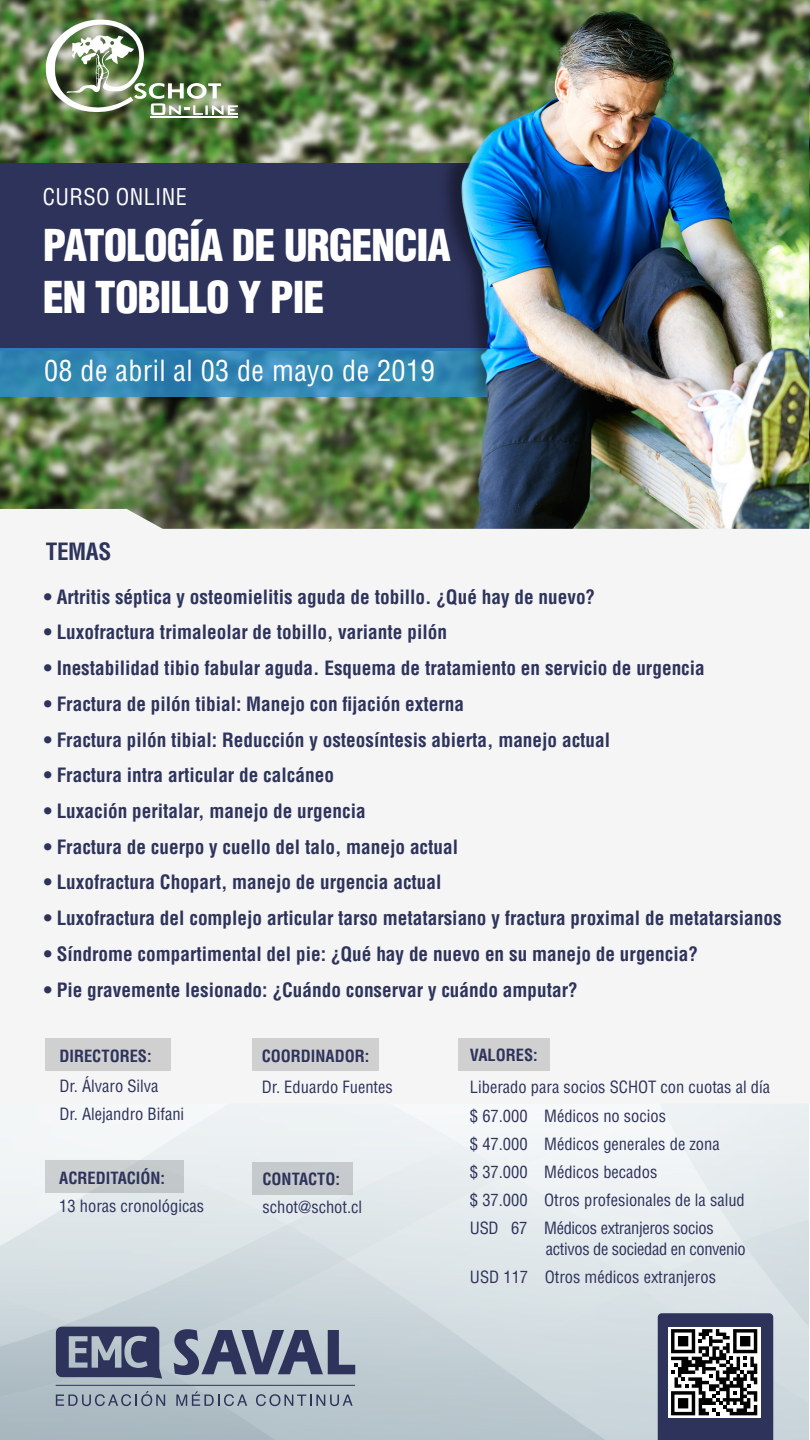
<style>
.page{position:relative;width:810px;height:1440px;background:#fff}
.page>*{position:absolute;margin:0;border:0;box-sizing:border-box;transform-origin:0 0}
.t1{font:900 condensed 42.83px/52.1px "Helvetica LT Std";letter-spacing:-.025em;color:#fff}
.t2{font:condensed 28.5px "Helvetica LT Std";letter-spacing:.015em;color:#fff}
.t3{font:700 condensed 23.25px "Helvetica LT Std";letter-spacing:-.02em;color:#2e335c}
.t4{font:condensed 22.5px "Helvetica LT Std";letter-spacing:.015em;color:#fff}
.t5{font:700 condensed 19.27px "Helvetica LT Std";color:#2e335c}
.t6{font:condensed 16.5px/28.2px "Helvetica LT Std";color:#2e335c}
.t7{font:700 condensed 16.42px "Helvetica LT Std";color:#2e335c}
</style>
<div class="page">
<svg style="left:0;top:1139px;width:223px;height:130px"></svg>
<svg style="left:0;top:1269px;width:223px;height:171px"></svg>
<svg style="left:223px;top:1104px;width:213px;height:336px"></svg>
<svg style="left:371px;top:1104px;width:65px;height:225px"></svg>
<svg style="left:436px;top:1104px;width:372px;height:336px"></svg>
<img style="left:0;top:0;width:810px;height:509px">
<div style="left:0;top:163px;width:651px;height:187px;background:#2e335c"></div>
<svg style="left:0;top:349px;width:810px;height:48px;fill:#3288b3"></svg>
<img style="left:46px;top:20px;width:192px;height:95px">
<hr style="left:151px;top:116px;width:87px;height:2px;background:#fff">
<img style="left:422px;top:120px;width:20px;height:302px">
<img style="left:442px;top:0;width:366px;height:509px">
<svg style="left:56px;top:1327px;width:106px;height:52px"></svg>
<svg style="left:174px;top:1329px;width:181px;height:46px"></svg>
<svg style="left:56px;top:1391px;width:109px;height:15px"></svg>
<svg style="left:176px;top:1391px;width:71px;height:15px"></svg>
<svg style="left:256px;top:1394px;width:97px;height:12px"></svg>
<div style="left:0;top:509px;width:810px;height:595px;background:#f5f5f5"></div>
<div style="left:45px;top:1038px;width:125px;height:33px;background:#d0d0d0"></div>
<div style="left:252px;top:1038px;width:126px;height:33px;background:#d0d0d0"></div>
<div style="left:458px;top:1038px;width:91px;height:33px;background:#d0d0d0"></div>
<div style="left:45px;top:1160px;width:138px;height:33px;background:#c7cbcd"></div>
<div style="left:252px;top:1162px;width:100px;height:33px;background:#c5cacc"></div>
<svg style="left:658px;top:1313px;width:115px;height:127px"></svg>
<p class="t4" style="left:43px;top:183px;width:145px">CURSO ONLINE</p>
<h1 class="t1" style="left:43px;top:219px;width:410px">PATOLOGÍA DE URGENCIA<br>EN TOBILLO Y PIE</h1>
<h2 class="t2" style="left:44px;top:353px;width:392px">08 de abril al 03 de mayo de 2019</h2>
<p class="t3" style="left:46px;top:537px;width:67px">TEMAS</p>
<p class="t5" style="left:44px;top:585px;width:553px">• Artritis séptica y osteomielitis aguda de tobillo. ¿Qué hay de nuevo?</p>
<p class="t5" style="left:44px;top:620px;width:405px">• Luxofractura trimaleolar de tobillo, variante pilón</p>
<p class="t5" style="left:44px;top:656px;width:663px">• Inestabilidad tibio fabular aguda. Esquema de tratamiento en servicio de urgencia</p>
<p class="t5" style="left:44px;top:692px;width:422px">• Fractura de pilón tibial: Manejo con fijación externa</p>
<p class="t5" style="left:44px;top:728px;width:568px">• Fractura pilón tibial: Reducción y osteosíntesis abierta, manejo actual</p>
<p class="t5" style="left:44px;top:763px;width:292px">• Fractura intra articular de calcáneo</p>
<p class="t5" style="left:44px;top:799px;width:324px">• Luxación peritalar, manejo de urgencia</p>
<p class="t5" style="left:44px;top:835px;width:416px">• Fractura de cuerpo y cuello del talo, manejo actual</p>
<p class="t5" style="left:44px;top:870px;width:399px">• Luxofractura Chopart, manejo de urgencia actual</p>
<p class="t5" style="left:44px;top:906px;width:739px">• Luxofractura del complejo articular tarso metatarsiano y fractura proximal de metatarsianos</p>
<p class="t5" style="left:44px;top:942px;width:656px">• Síndrome compartimental del pie: ¿Qué hay de nuevo en su manejo de urgencia?</p>
<p class="t5" style="left:44px;top:978px;width:536px">• Pie gravemente lesionado: ¿Cuándo conservar y cuándo amputar?</p>
<p class="t7" style="left:59px;top:1046px;width:94px">DIRECTORES:</p>
<p class="t6" style="left:59px;top:1072px;width:126px">Dr. Álvaro Silva<br>Dr. Alejandro Bifani</p>
<p class="t7" style="left:59px;top:1168px;width:107px">ACREDITACIÓN:</p>
<p class="t6" style="left:59px;top:1192px;width:146px">13 horas cronológicas</p>
<p class="t7" style="left:262px;top:1046px;width:109px">COORDINADOR:</p>
<p class="t6" style="left:262px;top:1073px;width:133px">Dr. Eduardo Fuentes</p>
<p class="t7" style="left:262px;top:1168px;width:79px">CONTACTO:</p>
<p class="t6" style="left:262px;top:1193px;width:101px">schot@schot.cl</p>
<p class="t7" style="left:470px;top:1045px;width:69px">VALORES:</p>
<p class="t6" style="left:470px;top:1073px;width:302px">Liberado para socios SCHOT con cuotas al día $ 67.000 Médicos no socios<br>$ 47.000 Médicos generales de zona<br>$ 37.000 Médicos becados<br>$ 37.000 Otros profesionales de la salud USD 67 Médicos extranjeros socios</p>
<p class="t6" style="left:470px;top:1235px;width:277px;text-indent:76px">activos de sociedad en convenio<br>USD 117 Otros médicos extranjeros</p>
</div>
